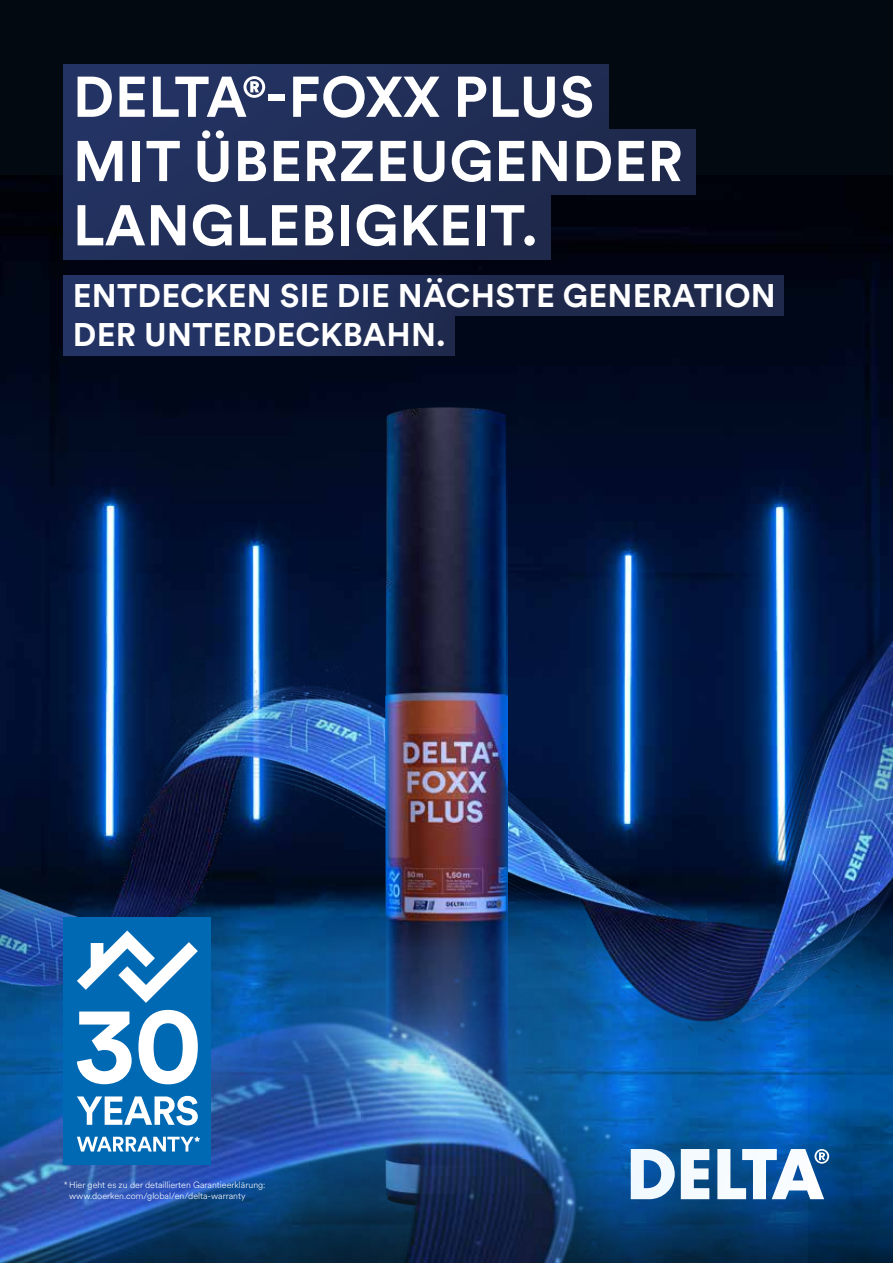
<style>
.page{position:relative;width:893px;height:1263px;background:#020911}
.page>*{position:absolute;margin:0;border:0;box-sizing:border-box;transform-origin:0 0}
.t1{font:700 56.7px/64.2px "Circular XX";letter-spacing:.01em;color:#fff}
.t2{font:700 32.4px/38.8px "Circular XX";letter-spacing:.01em;color:#fff}
.t3{font:300 9px/10.8px "Circular XX";color:#fff}
</style>
<div class="page">
<img style="left:0;top:176px;width:893px;height:947px">
<img style="left:0;top:413px;width:893px;height:692px">
<svg style="left:807px;top:1123px;width:86px;height:140px;background:#00396c"></svg>
<svg style="left:807px;top:1149px;width:22px;height:50px"></svg>
<div style="left:64px;top:65px;width:544px;height:65px;background:#21305b"></div>
<div style="left:64px;top:130px;width:631px;height:64px;background:#202d56"></div>
<div style="left:64px;top:194px;width:486px;height:65px;background:#202d55"></div>
<div style="left:64px;top:276px;width:720px;height:40px;background:linear-gradient(to right,#243567,#1d2646)"></div>
<div style="left:64px;top:316px;width:390px;height:40px;background:linear-gradient(to right,#243669,#1f2b52)"></div>
<img style="left:385px;top:408px;width:122px;height:511px">
<img style="left:0;top:919px;width:807px;height:344px">
<div style="left:64px;top:917px;width:147px;height:247px;background:#0069b4"></div>
<svg style="left:77px;top:930px;width:121px;height:73px"></svg>
<svg style="left:77px;top:1011px;width:55px;height:73px"></svg>
<svg style="left:138px;top:1010px;width:60px;height:74px"></svg>
<svg style="left:77px;top:1096px;width:121px;height:29px"></svg>
<svg style="left:77px;top:1137px;width:123px;height:14px"></svg>
<h1 class="t1" style="left:73px;top:62px;width:612px">DELTA®-FOXX PLUS<br>MIT ÜBERZEUGENDER<br>LANGLEBIGKEIT.</h1>
<h2 class="t2" style="left:73px;top:275px;width:705px">ENTDECKEN SIE DIE NÄCHSTE GENERATION<br>DER UNTERDECKBAHN.</h2>
<p class="t3" style="left:69px;top:1179px;width:198px;text-indent:-5px">* Hier geht es zu der detaillierten Garantieerklärung: www.doerken.com/global/en/delta-warranty</p>
</div>
